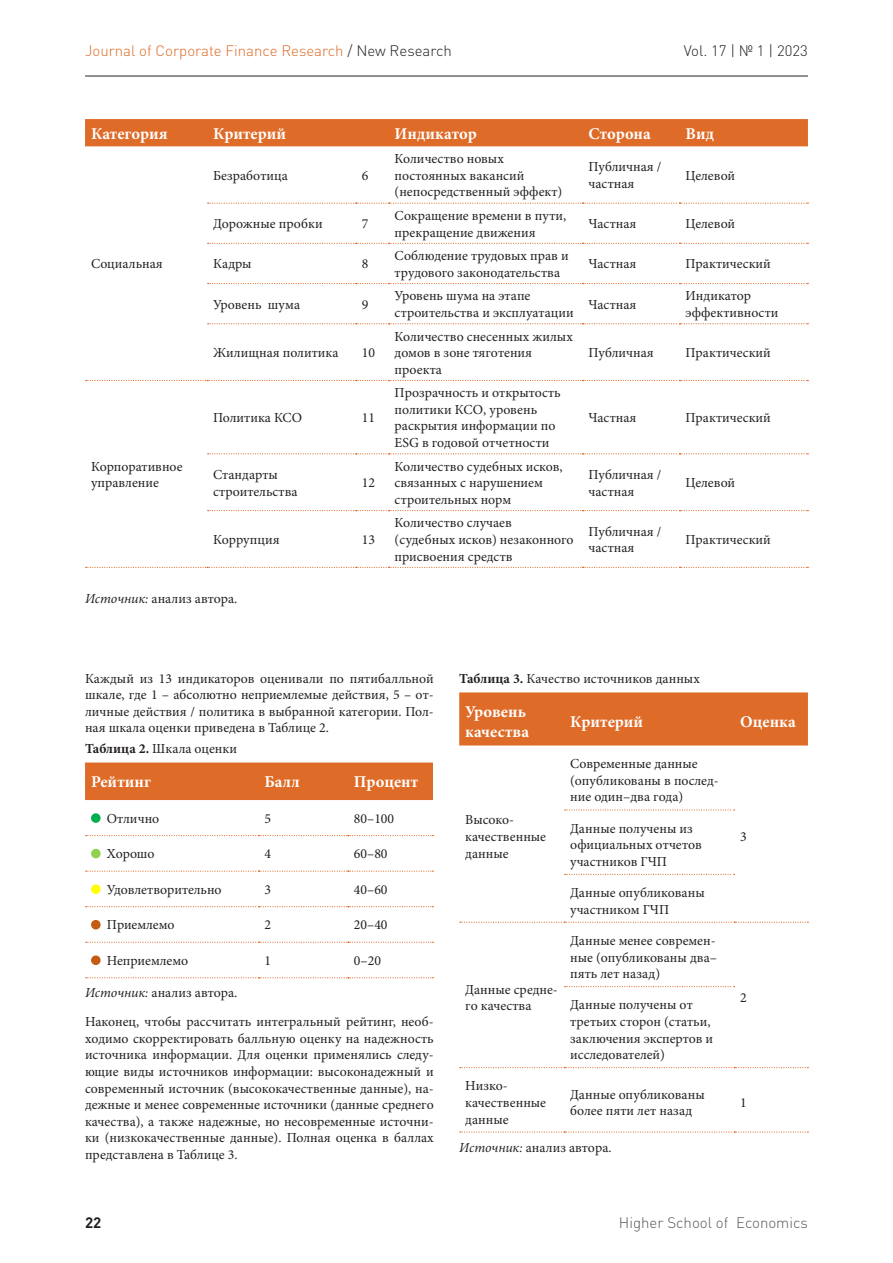
<style>
.page{position:relative;width:893px;height:1263px;background:#fff}
.page>*{position:absolute;margin:0;border:0;box-sizing:border-box;transform-origin:0 0}
.ТАБЛИЦА_ЗАГ{font:700 16.5px/19.8px "Minion Pro";color:#fff}
.t1{font:300 15px "DIN Pro";color:#de6b27}
.t2{font:300 15px "DIN Pro";color:#57585a}
.t3{font:300 15px "DIN Pro";color:#231f20}
.t4{font:700 15px "DIN Pro";color:#231f20}
.Текст_РУС{font:13.8px/16.5px "Minion Pro";color:#231f20}
.источник_copy{font:13.8px "Minion Pro";color:#231f20}
.s1{color:#231f20}
.s2{font-style:italic}
.s3{font-weight:700}
</style>
<div class="page">
<hr style="left:85px;top:76px;width:723px;height:1px;background:#231f20">
<div style="left:85px;top:119px;width:723px;height:27px;background:#de6b27"></div>
<svg style="left:208px;top:203px;width:600px;height:1px"></svg>
<svg style="left:208px;top:243px;width:600px;height:1px"></svg>
<svg style="left:208px;top:283px;width:600px;height:1px"></svg>
<svg style="left:208px;top:323px;width:600px;height:1px"></svg>
<svg style="left:86px;top:380px;width:722px;height:1px"></svg>
<svg style="left:208px;top:453px;width:600px;height:1px"></svg>
<svg style="left:208px;top:510px;width:600px;height:1px"></svg>
<svg style="left:86px;top:567px;width:722px;height:1px"></svg>
<div style="left:85px;top:762px;width:348px;height:38px;background:#de6b27"></div>
<svg style="left:86px;top:835px;width:347px;height:1px"></svg>
<svg style="left:86px;top:870px;width:347px;height:2px"></svg>
<svg style="left:86px;top:906px;width:347px;height:1px"></svg>
<svg style="left:86px;top:942px;width:347px;height:1px"></svg>
<svg style="left:86px;top:977px;width:347px;height:1px"></svg>
<div style="left:91px;top:813px;width:10px;height:10px;background:#00b050;border-radius:50%"></div>
<div style="left:91px;top:849px;width:10px;height:9px;background:#92d050;border-radius:50%"></div>
<div style="left:91px;top:884px;width:10px;height:10px;background:#ff0;border-radius:50%"></div>
<div style="left:91px;top:920px;width:10px;height:9px;background:#c55a11;border-radius:50%"></div>
<div style="left:91px;top:955px;width:10px;height:10px;background:#c55a11;border-radius:50%"></div>
<div style="left:459px;top:692px;width:349px;height:53px;background:#de6b27"></div>
<svg style="left:565px;top:809px;width:170px;height:1px"></svg>
<svg style="left:565px;top:874px;width:170px;height:1px"></svg>
<svg style="left:460px;top:922px;width:348px;height:1px"></svg>
<svg style="left:565px;top:986px;width:170px;height:1px"></svg>
<svg style="left:460px;top:1067px;width:348px;height:1px"></svg>
<svg style="left:460px;top:1131px;width:348px;height:1px"></svg>
<p class="t1" style="left:85px;top:40px;width:368px">Journal of Corporate Finance Research <span class="s1">/ New Research</span></p>
<p class="t3" style="left:684px;top:40px;width:126px">Vol. 17 | № 1 | 2023</p>
<p class="ТАБЛИЦА_ЗАГ" style="left:91px;top:123px;width:78px">Категория</p>
<p class="ТАБЛИЦА_ЗАГ" style="left:213px;top:123px;width:74px">Критерий</p>
<p class="ТАБЛИЦА_ЗАГ" style="left:395px;top:123px;width:84px">Индикатор</p>
<p class="ТАБЛИЦА_ЗАГ" style="left:589px;top:123px;width:64px">Сторона</p>
<p class="ТАБЛИЦА_ЗАГ" style="left:685px;top:123px;width:30px">Вид</p>
<p class="Текст_РУС" style="left:91px;top:256px;width:73px">Социальная</p>
<p class="Текст_РУС" style="left:91px;top:458px;width:93px">Корпоративное управление</p>
<p class="Текст_РУС" style="left:213px;top:167px;width:76px">Безработица</p>
<p class="Текст_РУС" style="left:362px;top:167px;width:8px">6</p>
<p class="Текст_РУС" style="left:395px;top:151px;width:169px">Количество новых постоянных вакансий (непосредственный эффект)</p>
<p class="Текст_РУС" style="left:589px;top:159px;width:74px">Публичная / частная</p>
<p class="Текст_РУС" style="left:685px;top:167px;width:51px">Целевой</p>
<p class="Текст_РУС" style="left:213px;top:216px;width:111px">Дорожные пробки</p>
<p class="Текст_РУС" style="left:362px;top:216px;width:8px">7</p>
<p class="Текст_РУС" style="left:395px;top:207px;width:173px">Сокращение времени в пути, прекращение движения</p>
<p class="Текст_РУС" style="left:589px;top:216px;width:49px">Частная</p>
<p class="Текст_РУС" style="left:685px;top:216px;width:51px">Целевой</p>
<p class="Текст_РУС" style="left:213px;top:256px;width:40px">Кадры</p>
<p class="Текст_РУС" style="left:362px;top:256px;width:8px">8</p>
<p class="Текст_РУС" style="left:395px;top:248px;width:176px">Соблюдение трудовых прав и трудового законодательства</p>
<p class="Текст_РУС" style="left:589px;top:256px;width:49px">Частная</p>
<p class="Текст_РУС" style="left:685px;top:256px;width:87px">Практический</p>
<p class="Текст_РУС" style="left:213px;top:296px;width:89px">Уровень шума</p>
<p class="Текст_РУС" style="left:362px;top:296px;width:8px">9</p>
<p class="Текст_РУС" style="left:395px;top:288px;width:181px">Уровень шума на этапе строительства и эксплуатации</p>
<p class="Текст_РУС" style="left:589px;top:296px;width:49px">Частная</p>
<p class="Текст_РУС" style="left:685px;top:288px;width:94px">Индикатор эффективности</p>
<p class="Текст_РУС" style="left:213px;top:345px;width:127px">Жилищная политика</p>
<p class="Текст_РУС" style="left:362px;top:345px;width:15px">10</p>
<p class="Текст_РУС" style="left:395px;top:328px;width:180px">Количество снесенных жилых домов в зоне тяготения проекта</p>
<p class="Текст_РУС" style="left:589px;top:345px;width:67px">Публичная</p>
<p class="Текст_РУС" style="left:685px;top:345px;width:87px">Практический</p>
<p class="Текст_РУС" style="left:213px;top:410px;width:91px">Политика КСО</p>
<p class="Текст_РУС" style="left:362px;top:410px;width:15px">11</p>
<p class="Текст_РУС" style="left:213px;top:466px;width:86px">Стандарты строительства</p>
<p class="Текст_РУС" style="left:362px;top:475px;width:15px">12</p>
<p class="Текст_РУС" style="left:213px;top:531px;width:68px">Коррупция</p>
<p class="Текст_РУС" style="left:362px;top:531px;width:15px">13</p>
<p class="Текст_РУС" style="left:395px;top:385px;width:168px">Прозрачность и открытость политики КСО, уровень раскрытия информации по<br>ESG в годовой отчетности</p>
<p class="Текст_РУС" style="left:589px;top:410px;width:49px">Частная</p>
<p class="Текст_РУС" style="left:685px;top:410px;width:87px">Практический</p>
<p class="Текст_РУС" style="left:395px;top:458px;width:170px">Количество судебных исков, связанных с нарушением строительных норм</p>
<p class="Текст_РУС" style="left:589px;top:466px;width:74px">Публичная / частная</p>
<p class="Текст_РУС" style="left:685px;top:475px;width:51px">Целевой</p>
<p class="Текст_РУС" style="left:395px;top:515px;width:180px">Количество случаев (судебных исков) незаконного присвоения средств</p>
<p class="Текст_РУС" style="left:589px;top:523px;width:74px">Публичная / частная</p>
<p class="Текст_РУС" style="left:685px;top:531px;width:87px">Практический</p>
<p class="Текст_РУС" style="left:85px;top:590px;width:154px"><span class="s2">Источник:</span> анализ автора.</p>
<p class="Текст_РУС" style="left:85px;top:670px;width:350px;text-align:justify">Каждый из 13 индикаторов оценивали по пятибалльной шкале, где 1 – абсолютно неприемлемые действия, 5 – от&shy;личные действия / политика в выбранной категории. Пол&shy;ная шкала оценки приведена в Таблице 2.</p>
<p class="Текст_РУС" style="left:85px;top:740px;width:154px"><span class="s3">Таблица 2.</span> Шкала оценки</p>
<p class="ТАБЛИЦА_ЗАГ" style="left:91px;top:772px;width:61px">Рейтинг</p>
<p class="ТАБЛИЦА_ЗАГ" style="left:265px;top:772px;width:37px">Балл</p>
<p class="ТАБЛИЦА_ЗАГ" style="left:354px;top:772px;width:66px">Процент</p>
<p class="Текст_РУС" style="left:107px;top:810px;width:54px">Отлично</p>
<p class="Текст_РУС" style="left:265px;top:810px;width:8px">5</p>
<p class="Текст_РУС" style="left:354px;top:810px;width:42px">80–100</p>
<p class="Текст_РУС" style="left:107px;top:846px;width:49px">Хорошо</p>
<p class="Текст_РУС" style="left:265px;top:846px;width:8px">4</p>
<p class="Текст_РУС" style="left:354px;top:846px;width:35px">60–80</p>
<p class="Текст_РУС" style="left:107px;top:881px;width:116px">Удовлетворительно</p>
<p class="Текст_РУС" style="left:265px;top:881px;width:8px">3</p>
<p class="Текст_РУС" style="left:354px;top:881px;width:35px">40–60</p>
<p class="Текст_РУС" style="left:107px;top:917px;width:69px">Приемлемо</p>
<p class="Текст_РУС" style="left:265px;top:917px;width:8px">2</p>
<p class="Текст_РУС" style="left:354px;top:917px;width:35px">20–40</p>
<p class="Текст_РУС" style="left:107px;top:952px;width:83px">Неприемлемо</p>
<p class="Текст_РУС" style="left:265px;top:952px;width:8px">1</p>
<p class="Текст_РУС" style="left:354px;top:952px;width:29px">0–20</p>
<p class="источник_copy" style="left:85px;top:984px;width:154px"><span class="s2">Источник:</span> анализ автора.</p>
<p class="Текст_РУС" style="left:85px;top:1014px;width:350px;text-align:justify">Наконец, чтобы рассчитать интегральный рейтинг, необ&shy;ходимо скорректировать балльную оценку на надежность источника информации. Для оценки применялись следу&shy;ющие виды источников информации: высоконадежный и современный источник (высококачественные данные), на&shy;дежные и менее современные источники (данные среднего качества), а также надежные, но несовременные источни&shy;ки (низкокачественные данные). Полная оценка в баллах представлена в Таблице 3.</p>
<p class="Текст_РУС" style="left:459px;top:670px;width:242px"><span class="s3">Таблица 3.</span> Качество источников данных</p>
<p class="ТАБЛИЦА_ЗАГ" style="left:465px;top:702px;width:65px">Уровень качества</p>
<p class="ТАБЛИЦА_ЗАГ" style="left:570px;top:712px;width:74px">Критерий</p>
<p class="ТАБЛИЦА_ЗАГ" style="left:740px;top:712px;width:57px">Оценка</p>
<p class="Текст_РУС" style="left:465px;top:812px;width:82px">Высоко&shy;качественные данные</p>
<p class="Текст_РУС" style="left:465px;top:981px;width:94px">Данные средне&shy;го качества</p>
<p class="Текст_РУС" style="left:570px;top:756px;width:150px">Современные данные (опубликованы в послед&shy;ние один–два года)</p>
<p class="Текст_РУС" style="left:570px;top:820px;width:133px">Данные получены из официальных отчетов участников ГЧП</p>
<p class="Текст_РУС" style="left:570px;top:884px;width:136px">Данные опубликованы участником ГЧП</p>
<p class="Текст_РУС" style="left:570px;top:932px;width:148px;text-align:justify">Данные менее современ&shy;ные (опубликованы два– пять лет назад)</p>
<p class="Текст_РУС" style="left:570px;top:997px;width:145px">Данные получены от третьих сторон (статьи, заключения экспертов и исследователей)</p>
<p class="Текст_РУС" style="left:740px;top:828px;width:8px">3</p>
<p class="Текст_РУС" style="left:740px;top:989px;width:8px">2</p>
<p class="Текст_РУС" style="left:465px;top:1078px;width:82px">Низко&shy;качественные данные</p>
<p class="Текст_РУС" style="left:570px;top:1086px;width:136px">Данные опубликованы более пяти лет назад</p>
<p class="Текст_РУС" style="left:740px;top:1094px;width:8px">1</p>
<p class="источник_copy" style="left:459px;top:1138px;width:154px"><span class="s2">Источник:</span> анализ автора.</p>
<p class="t4" style="left:85px;top:1212px;width:18px">22</p>
<p class="t2" style="left:619px;top:1212px;width:190px">Higher School of Economics</p>
</div>
